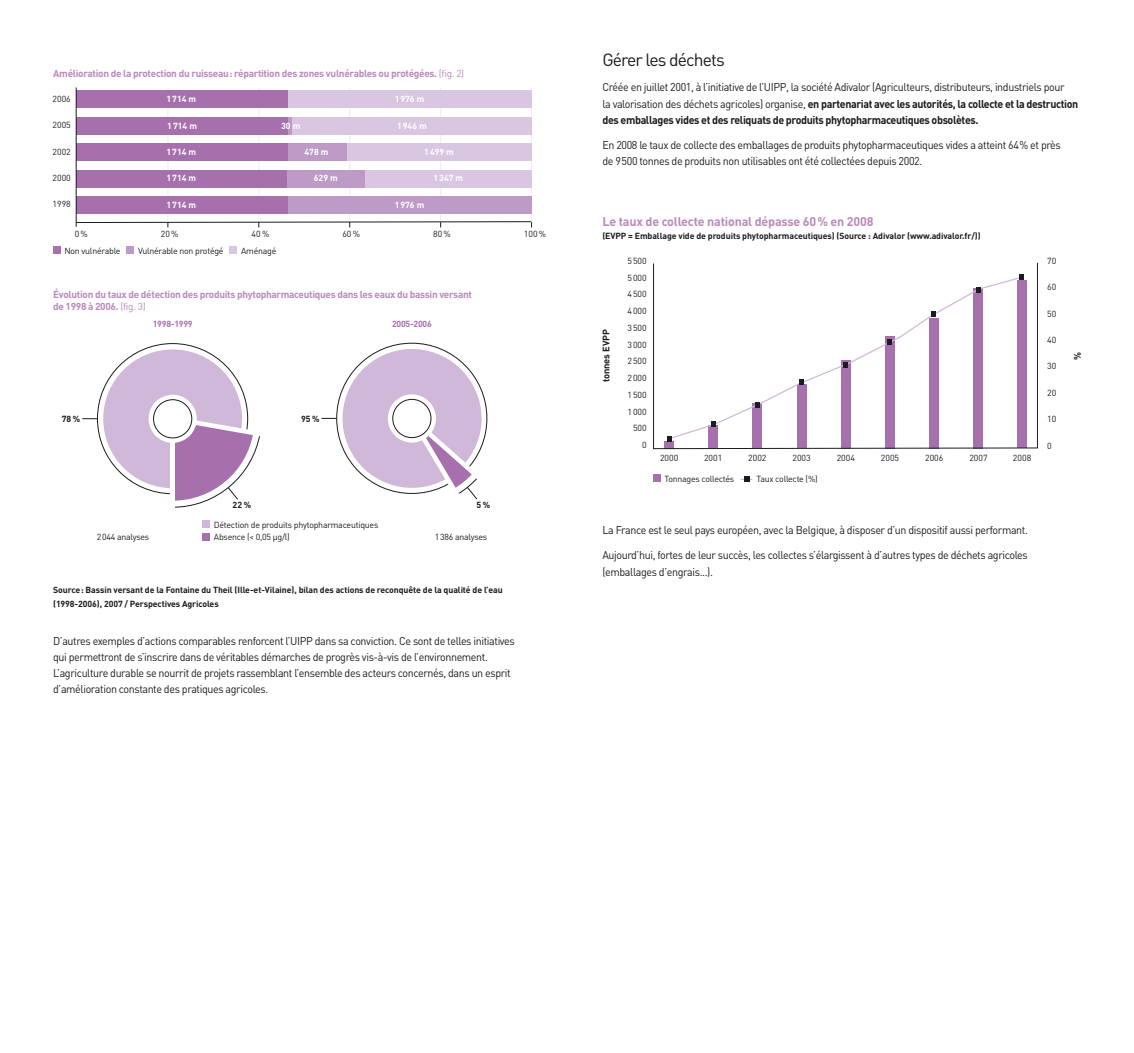
<style>
.page{position:relative;width:1134px;height:1053px;background:#fff}
.page>*{position:absolute;margin:0;border:0;box-sizing:border-box;transform-origin:0 0}
.t1{font:17.5px "DIN";letter-spacing:-.05em;color:#1b1c20}
.t2{font:700 12.5px "DIN";letter-spacing:-.015em;color:#b989bb}
.t3{font:11.25px/16.2px "DIN";letter-spacing:-.035em;color:#1b1c20;scale:.95 1}
.t4{font:700 10px/12.5px "DIN";letter-spacing:-.03em;color:#b989bb}
.t5{font:700 9.38px "DIN";letter-spacing:-.01em;color:#1b1c20}
.t6{font:8.75px "DIN";letter-spacing:-.025em;color:#1b1c20}
.t7{font:700 8.75px/13.8px "DIN";letter-spacing:-.01em;color:#1b1c20}
.t8{font:700 8.75px "DIN";color:#fff}
.t9{font:8.75px/16.8px "DIN";color:#1b1c20;text-align:right}
.t10{font:700 8.75px "DIN";letter-spacing:-.025em;color:#a670ad}
.s1{font-weight:400}
.s2{font-weight:700}
</style>
<div class="page">
<div style="left:653px;top:475px;width:7px;height:7px;background:#a670ad"></div>
<hr style="left:531px;top:88px;width:1px;height:134px;background:#f1e9f3">
<hr style="left:440px;top:88px;width:1px;height:134px;background:#f1e9f3">
<hr style="left:349px;top:88px;width:1px;height:134px;background:#f1e9f3">
<hr style="left:259px;top:88px;width:1px;height:134px;background:#f1e9f3">
<hr style="left:168px;top:88px;width:1px;height:134px;background:#f1e9f3">
<div style="left:230px;top:247px;width:7px;height:7px;background:#d9c7e1"></div>
<div style="left:127px;top:247px;width:7px;height:7px;background:#be9bc7"></div>
<div style="left:53px;top:247px;width:7px;height:7px;background:#a670ad"></div>
<div style="left:76px;top:90px;width:212px;height:18px;background:#a670ad"></div>
<div style="left:288px;top:90px;width:243px;height:18px;background:#d9c7e1"></div>
<div style="left:76px;top:117px;width:212px;height:18px;background:#a670ad"></div>
<div style="left:292px;top:117px;width:239px;height:18px;background:#d9c7e1"></div>
<div style="left:76px;top:143px;width:212px;height:18px;background:#a670ad"></div>
<div style="left:288px;top:143px;width:59px;height:18px;background:#be9bc7"></div>
<div style="left:347px;top:143px;width:184px;height:18px;background:#d9c7e1"></div>
<div style="left:76px;top:170px;width:212px;height:17px;background:#a670ad"></div>
<div style="left:288px;top:170px;width:77px;height:17px;background:#be9bc7"></div>
<div style="left:365px;top:170px;width:166px;height:17px;background:#d9c7e1"></div>
<div style="left:76px;top:196px;width:212px;height:18px;background:#a670ad"></div>
<div style="left:288px;top:196px;width:243px;height:18px;background:#be9bc7"></div>
<svg style="left:77px;top:221px;width:455px;height:6px"></svg>
<div style="left:203px;top:533px;width:7px;height:7px;background:#a670ad"></div>
<div style="left:203px;top:520px;width:7px;height:7px;background:#d0b8d8"></div>
<svg style="left:653px;top:262px;width:385px;height:187px"></svg>
<svg style="left:741px;top:476px;width:11px;height:6px"></svg>
<svg style="left:103px;top:349px;width:157px;height:159px"></svg>
<svg style="left:82px;top:418px;width:15px;height:1px"></svg>
<div style="left:153px;top:399px;width:39px;height:39px;border:1px solid #1b1c20;border-radius:50%"></div>
<svg style="left:321px;top:342px;width:166px;height:158px"></svg>
<div style="left:392px;top:399px;width:39px;height:39px;border:1px solid #1b1c20;border-radius:50%"></div>
<hr style="left:76px;top:87px;width:1px;height:140px;background:#1b1c20">
<p class="t4" style="left:53px;top:66px;width:413px">Amélioration de la protection du ruisseau: répartition des zones vulnérables ou protégées. <span class="s1">(fig. 2)</span></p>
<p class="t6" style="left:53px;top:93px;width:20px">2006</p>
<p class="t6" style="left:53px;top:119px;width:20px">2005</p>
<p class="t6" style="left:53px;top:146px;width:20px">2002</p>
<p class="t6" style="left:53px;top:172px;width:20px">2000</p>
<p class="t6" style="left:53px;top:199px;width:20px">1998</p>
<p class="t8" style="left:166px;top:93px;width:31px">1714 m</p>
<p class="t8" style="left:395px;top:93px;width:31px">1976 m</p>
<p class="t8" style="left:167px;top:120px;width:31px">1714 m</p>
<p class="t8" style="left:397px;top:120px;width:31px">1946 m</p>
<p class="t8" style="left:166px;top:146px;width:31px">1714 m</p>
<p class="t8" style="left:305px;top:146px;width:25px">478 m</p>
<p class="t8" style="left:424px;top:146px;width:31px">1499 m</p>
<p class="t8" style="left:166px;top:172px;width:31px">1714 m</p>
<p class="t8" style="left:314px;top:172px;width:25px">629 m</p>
<p class="t8" style="left:433px;top:172px;width:31px">1347 m</p>
<p class="t8" style="left:166px;top:199px;width:31px">1714 m</p>
<p class="t8" style="left:395px;top:199px;width:31px">1976 m</p>
<p class="t8" style="left:281px;top:120px;width:21px">30 m</p>
<p class="t6" style="left:75px;top:228px;width:15px">0%</p>
<p class="t6" style="left:161px;top:228px;width:19px">20%</p>
<p class="t6" style="left:252px;top:228px;width:19px">40%</p>
<p class="t6" style="left:342px;top:228px;width:19px">60%</p>
<p class="t6" style="left:433px;top:228px;width:19px">80%</p>
<p class="t6" style="left:524px;top:228px;width:24px">100%</p>
<p class="t6" style="left:64px;top:245px;width:58px">Non vulnérable</p>
<p class="t6" style="left:138px;top:245px;width:87px">Vulnérable non protégé</p>
<p class="t6" style="left:241px;top:245px;width:37px">Aménagé</p>
<p class="t4" style="left:53px;top:287px;width:420px">Évolution du taux de détection des produits phytopharmaceutiques dans les eaux du bassin versant de 1998 à 2006. <span class="s1">(fig. 3)</span></p>
<p class="t10" style="left:153px;top:318px;width:41px">1998-1999</p>
<p class="t10" style="left:392px;top:318px;width:41px">2005-2006</p>
<p class="t7" style="left:62px;top:411px;width:20px">78 %</p>
<p class="t7" style="left:301px;top:411px;width:20px">95 %</p>
<p class="t7" style="left:233px;top:497px;width:20px">22 %</p>
<p class="t6" style="left:214px;top:519px;width:166px">Détection de produits phytopharmaceutiques</p>
<p class="t7" style="left:476px;top:497px;width:15px">5 %</p>
<p class="t6" style="left:97px;top:531px;width:54px">2044 analyses</p>
<p class="t6" style="left:214px;top:531px;width:78px">Absence (&lt; 0,05 µg/l)</p>
<p class="t6" style="left:435px;top:531px;width:54px">1386 analyses</p>
<p class="t7" style="left:53px;top:583px;width:451px">Source: Bassin versant de la Fontaine du Theil (Ille-et-Vilaine), bilan des actions de reconquête de la qualité de l’eau (1998-2006), 2007 / Perspectives Agricoles</p>
<p class="t3" style="left:53px;top:632px;width:487px">D’autres exemples d’actions comparables renforcent l’UIPP dans sa conviction. Ce sont de telles initiatives qui permettront de s’inscrire dans de véritables démarches de progrès vis-à-vis de l’environnement.<br>L’agriculture durable se nourrit de projets rassemblant l’ensemble des acteurs concernés, dans un esprit d’amélioration constante des pratiques agricoles.</p>
<h1 class="t1" style="left:602px;top:49px;width:124px">Gérer les déchets</h1>
<p class="t3" style="left:602px;top:79px;width:502px">Créée en juillet 2001, à l’initiative de l’UIPP, la société Adivalor (Agriculteurs, distributeurs, industriels pour<br>la valorisation des déchets agricoles) organise, <span class="s2">en partenariat avec les autorités, la collecte et la destruction des emballages vides et des reliquats de produits phytopharmaceutiques obsolètes.</span></p>
<p class="t3" style="left:602px;top:137px;width:484px">En 2008 le taux de collecte des emballages de produits phytopharmaceutiques vides a atteint 64% et près de 9500 tonnes de produits non utilisables ont été collectées depuis 2002.</p>
<p class="t2" style="left:602px;top:213px;width:273px">Le taux de collecte national dépasse 60% en 2008</p>
<p class="t7" style="left:602px;top:229px;width:380px">(EVPP = Emballage vide de produits phytopharmaceutiques) (Source : Adivalor (www.adivalor.fr/))</p>
<p class="t5" style="left:600px;top:382px;width:55px;rotate:-90deg">tonnes EVPP</p>
<p class="t9" style="left:627px;top:252px;width:21px">5500<br>5000<br>4500<br>4000<br>3500<br>3000<br>2500<br>2000<br>1500<br>1000<br>500<br>0</p>
<p class="t6" style="left:1047px;top:255px;width:11px">70</p>
<p class="t6" style="left:1047px;top:281px;width:11px">60</p>
<p class="t6" style="left:1047px;top:308px;width:11px">50</p>
<p class="t6" style="left:1047px;top:334px;width:11px">40</p>
<p class="t6" style="left:1047px;top:361px;width:11px">30</p>
<p class="t6" style="left:1047px;top:387px;width:11px">20</p>
<p class="t6" style="left:1047px;top:413px;width:11px">10</p>
<p class="t6" style="left:1047px;top:440px;width:6px">0</p>
<p class="t6" style="left:660px;top:452px;width:20px">2000</p>
<p class="t6" style="left:704px;top:452px;width:20px">2001</p>
<p class="t6" style="left:748px;top:452px;width:20px">2002</p>
<p class="t6" style="left:792px;top:452px;width:20px">2003</p>
<p class="t6" style="left:837px;top:452px;width:20px">2004</p>
<p class="t6" style="left:881px;top:452px;width:20px">2005</p>
<p class="t6" style="left:925px;top:452px;width:20px">2006</p>
<p class="t6" style="left:969px;top:452px;width:20px">2007</p>
<p class="t6" style="left:1013px;top:452px;width:20px">2008</p>
<p class="t6" style="left:664px;top:473px;width:71px">Tonnages collectés</p>
<p class="t6" style="left:756px;top:473px;width:63px">Taux collecte (%)</p>
<p class="t3" style="left:602px;top:522px;width:449px">La France est le seul pays européen, avec la Belgique, à disposer d’un dispositif aussi performant.</p>
<p class="t3" style="left:602px;top:547px;width:449px">Aujourd’hui, fortes de leur succès, les collectes s’élargissent à d’autres types de déchets agricoles (emballages d’engrais...).</p>
<p class="t5" style="left:1071px;top:360px;width:9px;rotate:-90deg">%</p>
</div>
